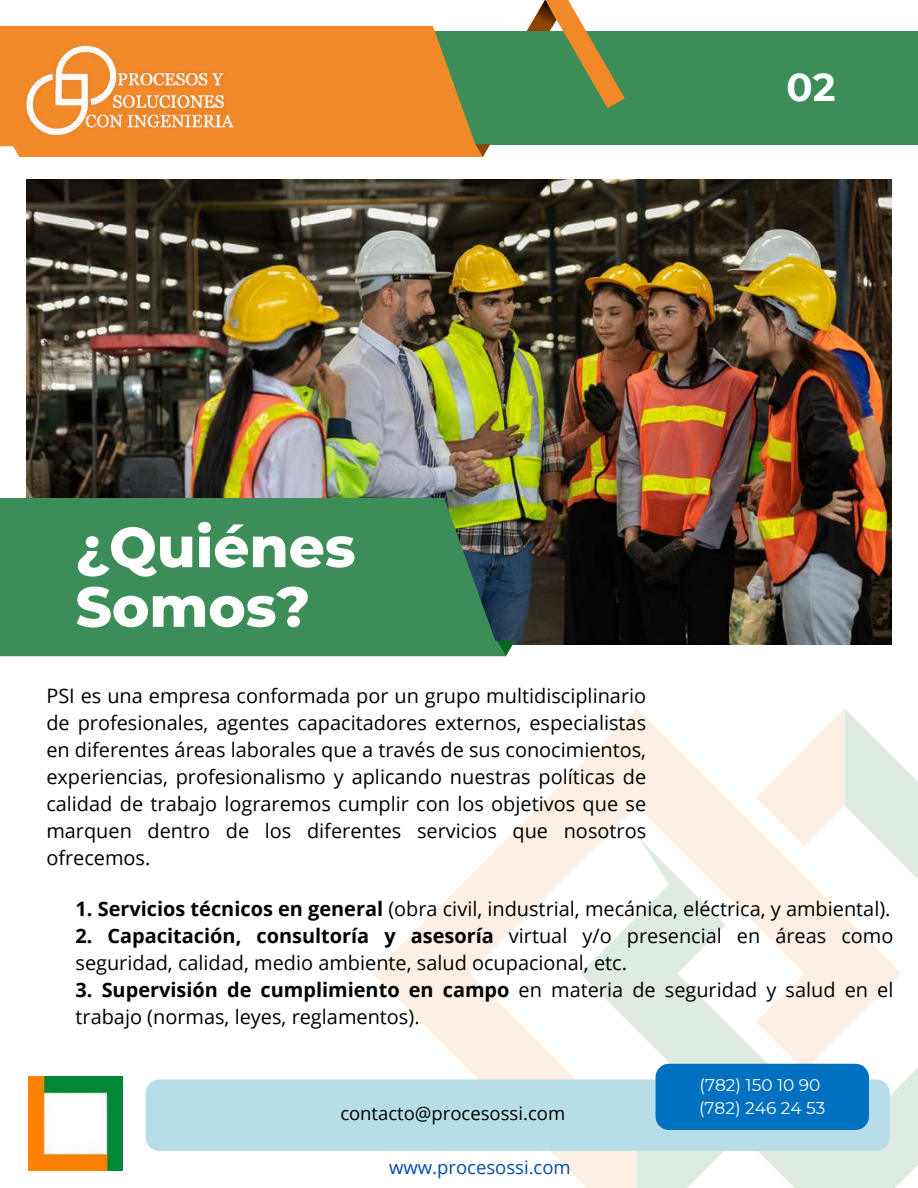
<style>
.page{position:relative;width:918px;height:1188px;background:#fff}
.page>*{position:absolute;margin:0;border:0;box-sizing:border-box;transform-origin:0 0}
.t1{font:800 56.25px/59.7px "Montserrat";color:#fff}
.t2{font:700 38.7px "Montserrat";color:#fff}
.t3{font:19.95px/27px "Open Sans";color:#000}
.t4{font:18.45px "Open Sans";color:#000}
.t5{font:18.45px "Open Sans";color:#004aad}
.t6{font:16.95px/23.7px "Montserrat";color:#fff}
.s1{font-weight:700}
</style>
<div class="page">
<div style="left:411px;top:31px;width:507px;height:113px;background:#3d8d59"></div>
<svg style="left:290px;top:0;width:335px;height:157px"></svg>
<svg style="left:0;top:26px;width:476px;height:120px;background:#de8a30"></svg>
<svg style="left:372px;top:766px;width:208px;height:415px"></svg>
<svg style="left:580px;top:709px;width:338px;height:479px"></svg>
<img style="left:26px;top:179px;width:865px;height:466px">
<div style="left:0;top:641px;width:515px;height:15px;background:#3d8d59"></div>
<div style="left:0;top:498px;width:497px;height:147px;background:#3d8d59"></div>
<img style="left:28px;top:1076px;width:95px;height:95px">
<div style="left:146px;top:1079px;width:743px;height:72px;background:#b7dee8;border-radius:14px"></div>
<div style="left:656px;top:1064px;width:213px;height:66px;background:#0070c0;border-radius:14px"></div>
<img style="left:2px;top:26px;width:288px;height:156px">
<h2 class="t2" style="left:787px;top:63px;width:51px">02</h2>
<h1 class="t1" style="left:76px;top:517px;width:282px">¿Quiénes<br>Somos?</h1>
<p class="t3" style="left:46px;top:682px;width:601px;text-align:justify">PSI es una empresa conformada por un grupo multidisciplinario de profesionales, agentes capacitadores externos, especialistas en diferentes áreas laborales que a través de sus conocimientos, experiencias, profesionalismo y aplicando nuestras políticas de calidad de trabajo lograremos cumplir con los objetivos que se marquen dentro de los diferentes servicios que nosotros ofrecemos.</p>
<p class="t3" style="left:76px;top:895px;width:817px"><span class="s1">1. Servicios técnicos en general</span> (obra civil, industrial, mecánica, eléctrica, y ambiental).</p>
<p class="t3" style="left:76px;top:922px;width:819px"><span class="s1">2. Capacitación, consultoría y asesoría</span> virtual y/o presencial en áreas como seguridad, calidad, medio ambiente, salud ocupacional, etc.</p>
<p class="t3" style="left:76px;top:976px;width:819px"><span class="s1">3. Supervisión de cumplimiento en campo</span> en materia de seguridad y salud en el trabajo (normas, leyes, reglamentos).</p>
<p class="t4" style="left:340px;top:1100px;width:226px">contacto@procesossi.com</p>
<p class="t5" style="left:389px;top:1154px;width:183px">www.procesossi.com</p>
<p class="t6" style="left:699px;top:1073px;width:128px">(782) 150 10 90 (782) 246 24 53</p>
</div>
